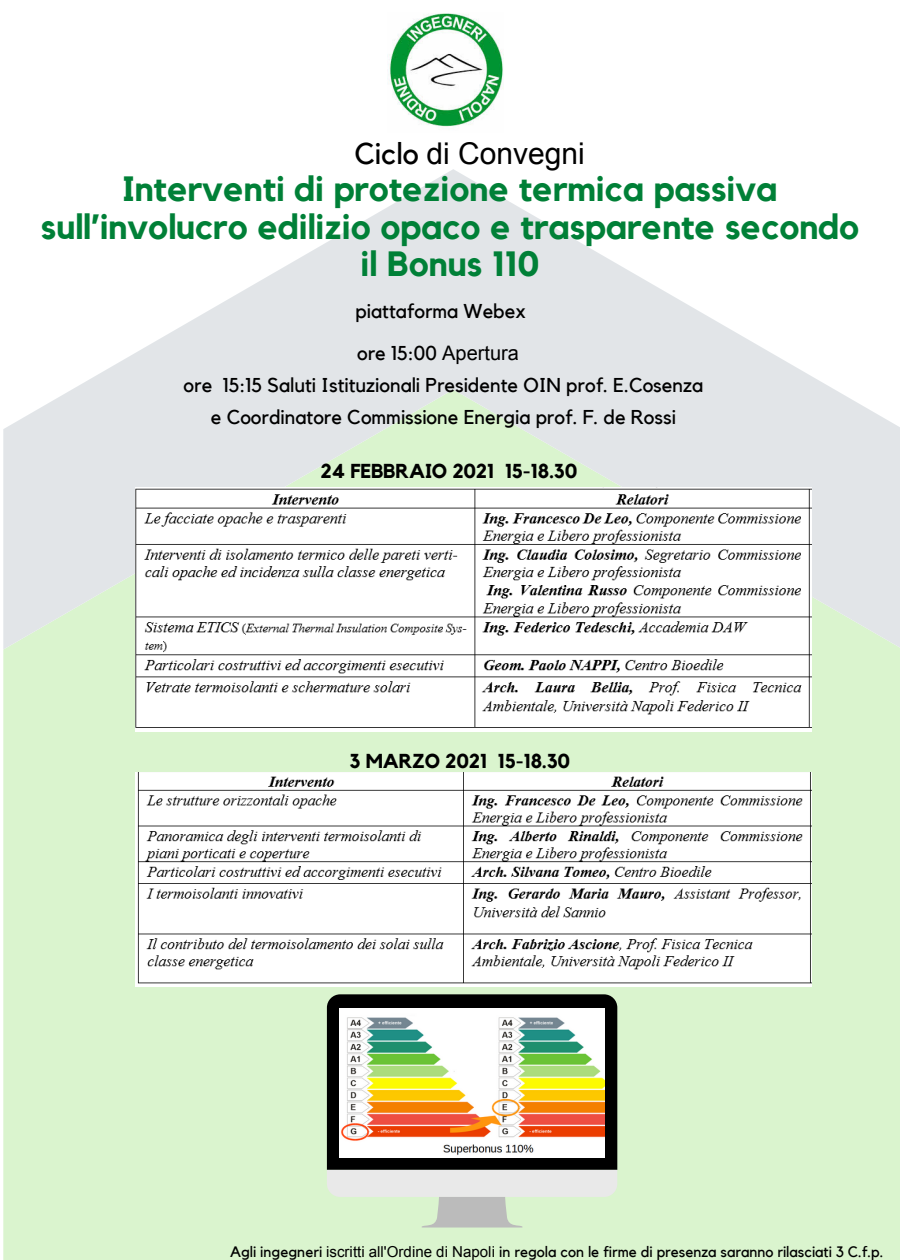
<style>
.page{position:relative;width:900px;height:1260px;background:#fff}
.page>*{position:absolute;margin:0;border:0;box-sizing:border-box;transform-origin:0 0}
.t1{font:700 35px/37.5px "Kollektif";color:#008037;text-align:center}
.t2{font:30px "Arial";color:#000}
.t3{font:20px/32px "Kollektif";color:#000;text-align:center}
.t4{font:700 20px "Kollektif";letter-spacing:-.01em;color:#000}
.t5{font:15px "Kollektif";color:#000}
.s1{font-family:"Kollektif"}
.s2{font-family:"Arial"}
</style>
<div class="page">
<img style="left:387px;top:13px;width:117px;height:114px">
<div style="left:3px;top:650px;width:897px;height:610px;background:#daf4ce"></div>
<svg style="left:3px;top:169px;width:897px;height:481px;fill:#e2e5e8"></svg>
<svg style="left:327px;top:994px;width:290px;height:176px;background:#0a0b0a"></svg>
<svg style="left:327px;top:1170px;width:290px;height:58px;background:#dce7d7"></svg>
<img style="left:339px;top:1008px;width:266px;height:149px">
<img style="left:135px;top:487px;width:677px;height:244px">
<img style="left:135px;top:773px;width:677px;height:213px">
<h2 class="t2" style="left:354px;top:137px;width:232px"><span class="s1">Ciclo</span> di Convegni</h2>
<p class="t1" style="left:41px;top:172px;width:820px">Interventi di protezione termica passiva sull’involucro edilizio opaco e trasparente secondo il Bonus 110</p>
<p class="t3" style="left:356px;top:295px;width:172px">piattaforma Webex</p>
<p class="t3" style="left:184px;top:338px;width:521px">ore 15:00 <span class="s2">Apertura<br></span>ore 15:15 Saluti Istituzionali Presidente OIN prof. E.Cosenza e Coordinatore Commissione Energia prof. F. de Rossi</p>
<p class="t4" style="left:321px;top:461px;width:258px">24 FEBBRAIO 2021 15-18.30</p>
<p class="t4" style="left:350px;top:752px;width:222px">3 MARZO 2021 15-18.30</p>
<p class="t5" style="left:230px;top:1245px;width:655px">Agli ingegneri <span class="s2">iscritti all'Ordine di Napoli</span> in regola con le firme di presenza saranno rilasciati 3 C.f.p.</p>
</div>
